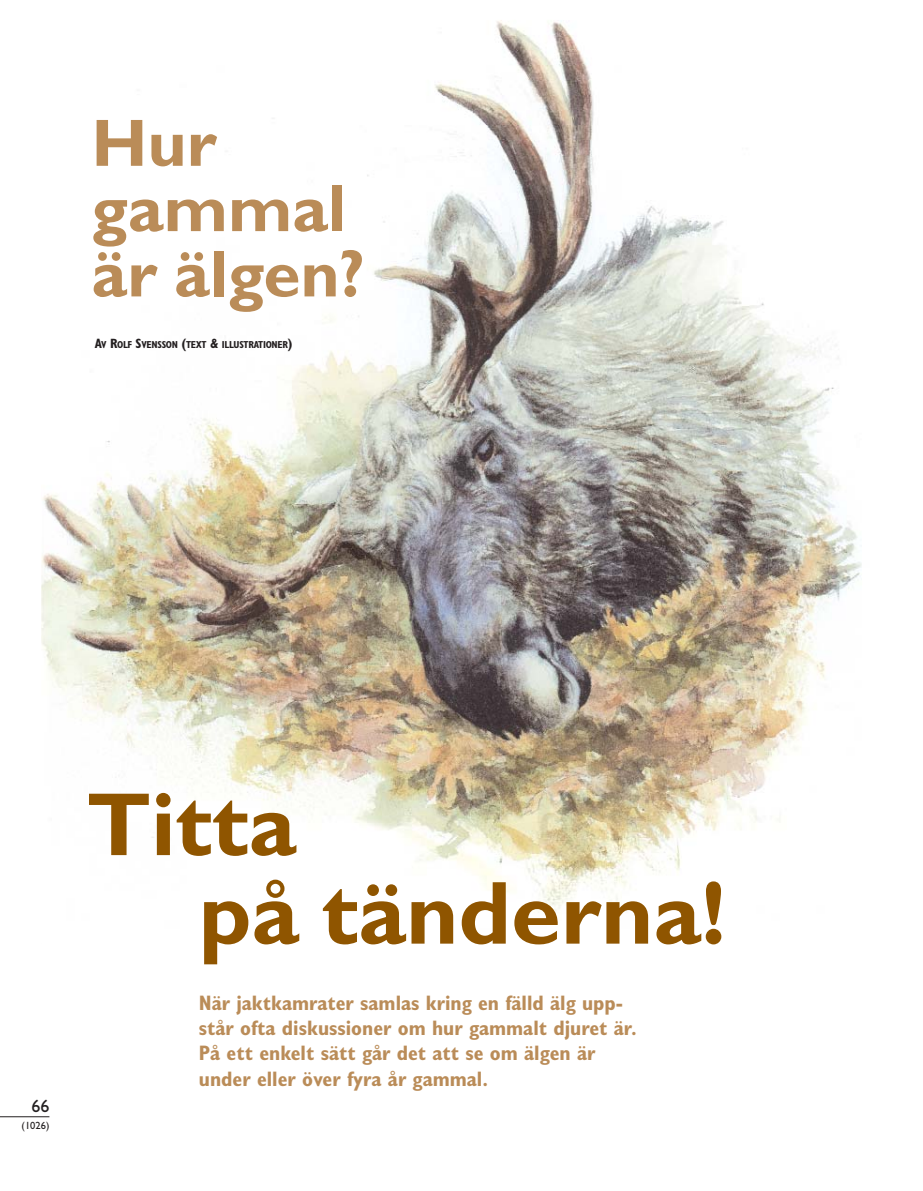
<style>
.page{position:relative;width:923px;height:1191px;background:#fff}
.page>*{position:absolute;margin:0;border:0;box-sizing:border-box;transform-origin:0 0}
.t1{font:700 90px/88.5px "Gill Sans";color:#8f5500}
.t2{font:700 67.2px/65.2px "Gill Sans";color:#ba8c58}
.t3{font:700 condensed 21px/25.2px "Gill Sans";color:#ba8c58}
.t4{font:18px "Gill Sans";color:#231f20}
.t5{font:10.5px "Gill Sans";color:#231f20}
.t6{font:700 condensed 10.2px "Gill Sans";letter-spacing:-.03em;color:#231f20}
.s1{font-size:13.5px}
</style>
<div class="page">
<hr style="left:0;top:1116px;width:49px;height:1px;background:#231f20">
<img style="left:52px;top:20px;width:810px;height:893px">
<svg style="left:41px;top:494px;width:11px;height:186px"></svg>
<h2 class="t2" style="left:91px;top:118px;width:275px">Hur gammal är älgen?</h2>
<p class="t6" style="left:95px;top:340px;width:199px"><span class="s1">A</span>V <span class="s1">R</span>OLF <span class="s1">S</span>VENSSON <span class="s1">(</span>TEXT <span class="s1">&amp;</span> ILLUSTRATIONER<span class="s1">)</span></p>
<p class="t4" style="left:31px;top:1100px;width:20px">66</p>
<p class="t5" style="left:22px;top:1121px;width:29px">(1026)</p>
<h1 class="t1" style="left:199px;top:790px;width:528px;text-indent:-112px">Titta<br>på tänderna!</h1>
<p class="t3" style="left:199px;top:992px;width:439px">När jaktkamrater samlas kring en fälld älg upp&shy;står ofta diskussioner om hur gammalt djuret är.<br>På ett enkelt sätt går det att se om älgen är under eller över fyra år gammal.</p>
</div>
